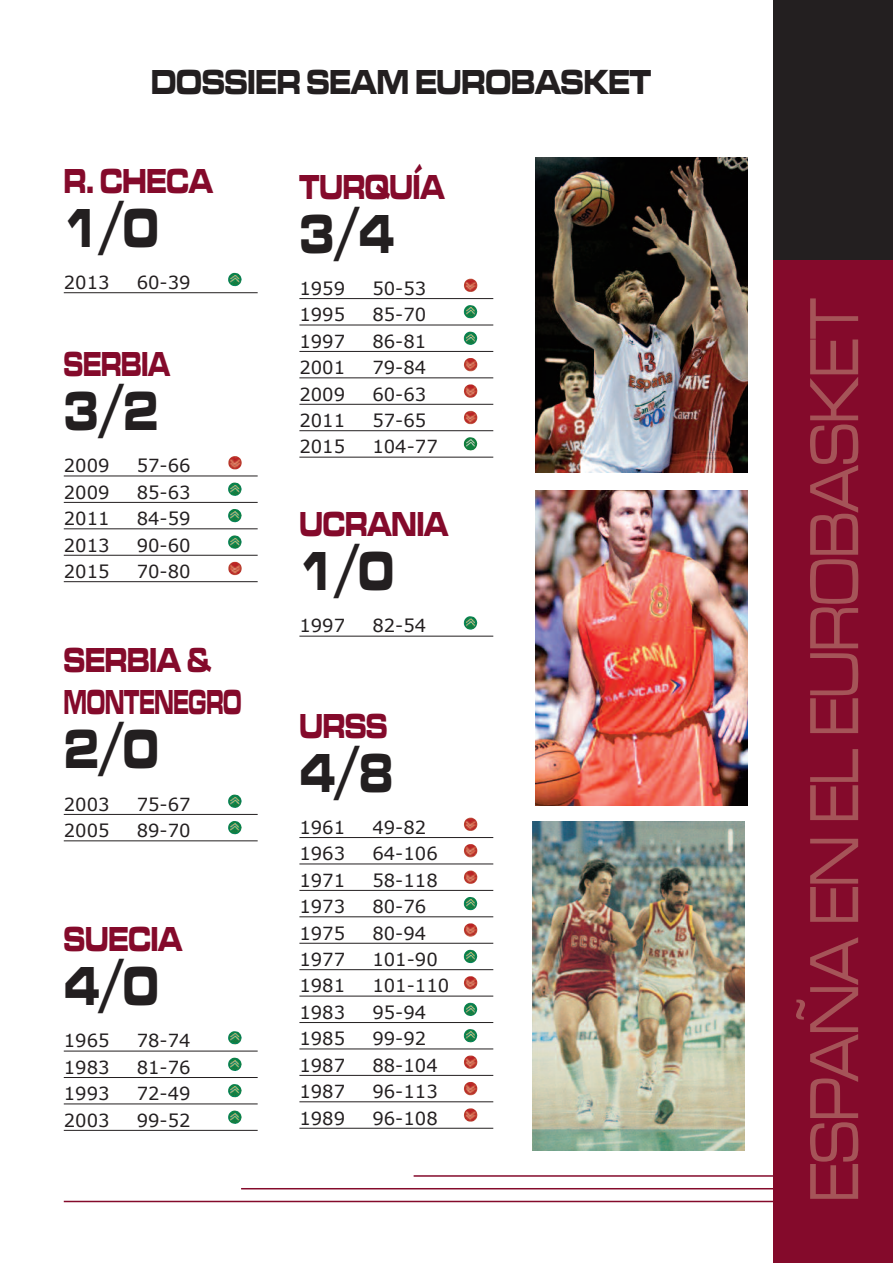
<style>
.page{position:relative;width:893px;height:1263px;background:#fff}
.page>*{position:absolute;margin:0;border:0;box-sizing:border-box;transform-origin:0 0}
.t1{font:72px "Microgramma D Medi Exte";color:#a55458;scale:.74 1}
.t2{font:57px "Microgramma D Bold Exte";color:#231f20;scale:.68 1}
.t3{font:36px/42px "Microgramma D Bold Exte";color:#840a2b;scale:.68 1}
.t4{font:36px "Microgramma D Bold Exte";color:#231f20;scale:.73 1}
.t5{font:36px "Microgramma D Bold Exte";color:#840a2b;scale:.62 1}
.t6{font:18px "Verdana";color:#231f20}
</style>
<div class="page">
<div style="left:773px;top:0;width:120px;height:1263px;background:#231f20"></div>
<div style="left:773px;top:260px;width:120px;height:1003px;background:#840a2b"></div>
<hr style="left:64px;top:1201px;width:723px;height:1px;background:#840a2b">
<hr style="left:241px;top:1188px;width:546px;height:1px;background:#840a2b">
<hr style="left:414px;top:1175px;width:373px;height:2px;background:#840a2b">
<img style="left:535px;top:157px;width:213px;height:316px">
<img style="left:535px;top:490px;width:213px;height:316px">
<img style="left:533px;top:822px;width:211px;height:329px">
<hr style="left:64px;top:476px;width:194px;height:1px;background:#231f20">
<hr style="left:64px;top:502px;width:194px;height:1px;background:#231f20">
<hr style="left:64px;top:529px;width:194px;height:1px;background:#231f20">
<hr style="left:64px;top:555px;width:194px;height:1px;background:#231f20">
<hr style="left:64px;top:581px;width:194px;height:1px;background:#231f20">
<img style="left:228px;top:482px;width:14px;height:14px">
<img style="left:228px;top:509px;width:14px;height:13px">
<img style="left:228px;top:535px;width:14px;height:14px">
<img style="left:228px;top:456px;width:14px;height:13px">
<img style="left:228px;top:562px;width:14px;height:13px">
<hr style="left:299px;top:298px;width:194px;height:1px;background:#231f20">
<hr style="left:299px;top:325px;width:194px;height:1px;background:#231f20">
<hr style="left:299px;top:351px;width:194px;height:1px;background:#231f20">
<hr style="left:299px;top:378px;width:194px;height:1px;background:#231f20">
<hr style="left:299px;top:404px;width:194px;height:1px;background:#231f20">
<hr style="left:299px;top:430px;width:194px;height:1px;background:#231f20">
<hr style="left:299px;top:457px;width:194px;height:1px;background:#231f20">
<img style="left:463px;top:305px;width:14px;height:14px">
<img style="left:463px;top:332px;width:14px;height:13px">
<img style="left:463px;top:437px;width:14px;height:14px">
<svg style="left:464px;top:411px;width:13px;height:13px"></svg>
<img style="left:464px;top:384px;width:13px;height:14px">
<svg style="left:464px;top:358px;width:13px;height:13px"></svg>
<svg style="left:464px;top:279px;width:13px;height:13px"></svg>
<hr style="left:299px;top:636px;width:194px;height:1px;background:#231f20">
<img style="left:463px;top:616px;width:14px;height:14px">
<hr style="left:299px;top:837px;width:194px;height:1px;background:#231f20">
<hr style="left:299px;top:864px;width:194px;height:1px;background:#231f20">
<hr style="left:299px;top:890px;width:194px;height:1px;background:#231f20">
<hr style="left:299px;top:916px;width:194px;height:1px;background:#231f20">
<hr style="left:299px;top:943px;width:194px;height:1px;background:#231f20">
<hr style="left:299px;top:969px;width:194px;height:1px;background:#231f20">
<hr style="left:299px;top:996px;width:194px;height:1px;background:#231f20">
<hr style="left:299px;top:1022px;width:194px;height:1px;background:#231f20">
<hr style="left:299px;top:1049px;width:194px;height:1px;background:#231f20">
<hr style="left:299px;top:1075px;width:194px;height:1px;background:#231f20">
<hr style="left:299px;top:1101px;width:194px;height:1px;background:#231f20">
<hr style="left:299px;top:1128px;width:194px;height:1px;background:#231f20">
<img style="left:463px;top:897px;width:14px;height:13px">
<img style="left:463px;top:950px;width:14px;height:13px">
<img style="left:463px;top:1003px;width:14px;height:13px">
<img style="left:463px;top:1029px;width:14px;height:14px">
<svg style="left:464px;top:818px;width:13px;height:13px"></svg>
<svg style="left:464px;top:844px;width:13px;height:13px"></svg>
<img style="left:464px;top:870px;width:13px;height:14px">
<img style="left:464px;top:923px;width:13px;height:14px">
<svg style="left:464px;top:976px;width:13px;height:13px"></svg>
<img style="left:464px;top:1055px;width:13px;height:14px">
<svg style="left:464px;top:1082px;width:13px;height:13px"></svg>
<img style="left:464px;top:1108px;width:13px;height:14px">
<hr style="left:64px;top:814px;width:194px;height:1px;background:#231f20">
<hr style="left:64px;top:840px;width:194px;height:1px;background:#231f20">
<img style="left:228px;top:794px;width:14px;height:14px">
<img style="left:228px;top:821px;width:14px;height:13px">
<hr style="left:64px;top:1051px;width:194px;height:1px;background:#231f20">
<hr style="left:64px;top:1077px;width:194px;height:1px;background:#231f20">
<hr style="left:64px;top:1104px;width:194px;height:1px;background:#231f20">
<hr style="left:64px;top:1130px;width:194px;height:1px;background:#231f20">
<img style="left:228px;top:1031px;width:14px;height:14px">
<img style="left:228px;top:1057px;width:14px;height:14px">
<img style="left:228px;top:1084px;width:14px;height:14px">
<img style="left:228px;top:1110px;width:14px;height:14px">
<hr style="left:64px;top:292px;width:194px;height:1px;background:#231f20">
<img style="left:228px;top:273px;width:14px;height:13px">
<h3 class="t4" style="left:151px;top:61px;width:686px">DOSSIER SEAM EUROBASKET</h3>
<h3 class="t3" style="left:64px;top:159px;width:221px">R. CHECA</h3>
<h2 class="t2" style="left:64px;top:194px;width:140px">1/0</h2>
<p class="t6" style="left:64px;top:271px;width:47px">2013</p>
<p class="t6" style="left:137px;top:271px;width:55px">60-39</p>
<h3 class="t5" style="left:64px;top:342px;width:173px">SERBIA</h3>
<h2 class="t2" style="left:64px;top:377px;width:140px">3/2</h2>
<p class="t6" style="left:64px;top:454px;width:47px">2009</p>
<p class="t6" style="left:137px;top:454px;width:55px">57-66</p>
<p class="t6" style="left:64px;top:481px;width:47px">2009</p>
<p class="t6" style="left:137px;top:481px;width:55px">85-63</p>
<p class="t6" style="left:64px;top:507px;width:47px">2011</p>
<p class="t6" style="left:137px;top:507px;width:55px">84-59</p>
<p class="t6" style="left:64px;top:533px;width:47px">2013</p>
<p class="t6" style="left:137px;top:533px;width:55px">90-60</p>
<p class="t6" style="left:64px;top:560px;width:47px">2015</p>
<p class="t6" style="left:137px;top:560px;width:55px">70-80</p>
<h3 class="t3" style="left:64px;top:639px;width:263px">SERBIA &amp;<br>MONTENEGRO</h3>
<h2 class="t2" style="left:64px;top:715px;width:140px">2/0</h2>
<p class="t6" style="left:64px;top:793px;width:47px">2003</p>
<p class="t6" style="left:137px;top:793px;width:55px">75-67</p>
<p class="t6" style="left:64px;top:819px;width:47px">2005</p>
<p class="t6" style="left:137px;top:819px;width:55px">89-70</p>
<h3 class="t3" style="left:64px;top:918px;width:176px">SUECIA</h3>
<h2 class="t2" style="left:64px;top:952px;width:140px">4/0</h2>
<p class="t6" style="left:64px;top:1029px;width:47px">1965</p>
<p class="t6" style="left:137px;top:1029px;width:55px">78-74</p>
<p class="t6" style="left:64px;top:1056px;width:47px">1983</p>
<p class="t6" style="left:137px;top:1056px;width:55px">81-76</p>
<p class="t6" style="left:64px;top:1082px;width:47px">1993</p>
<p class="t6" style="left:137px;top:1082px;width:55px">72-49</p>
<p class="t6" style="left:64px;top:1108px;width:47px">2003</p>
<p class="t6" style="left:137px;top:1108px;width:55px">99-52</p>
<h3 class="t3" style="left:299px;top:165px;width:215px">TURQUÍA</h3>
<h2 class="t2" style="left:299px;top:200px;width:140px">3/4</h2>
<p class="t6" style="left:299px;top:277px;width:47px">1959</p>
<p class="t6" style="left:372px;top:277px;width:55px">50-53</p>
<p class="t6" style="left:299px;top:303px;width:47px">1995</p>
<p class="t6" style="left:372px;top:303px;width:55px">85-70</p>
<p class="t6" style="left:299px;top:330px;width:47px">1997</p>
<p class="t6" style="left:372px;top:330px;width:55px">86-81</p>
<p class="t6" style="left:299px;top:356px;width:47px">2001</p>
<p class="t6" style="left:372px;top:356px;width:55px">79-84</p>
<p class="t6" style="left:299px;top:382px;width:47px">2009</p>
<p class="t6" style="left:372px;top:382px;width:55px">60-63</p>
<p class="t6" style="left:299px;top:409px;width:47px">2011</p>
<p class="t6" style="left:372px;top:409px;width:55px">57-65</p>
<p class="t6" style="left:299px;top:435px;width:47px">2015</p>
<p class="t6" style="left:372px;top:435px;width:67px">104-77</p>
<h3 class="t3" style="left:299px;top:503px;width:221px">UCRANIA</h3>
<h2 class="t2" style="left:299px;top:537px;width:140px">1/0</h2>
<p class="t6" style="left:299px;top:614px;width:47px">1997</p>
<p class="t6" style="left:372px;top:614px;width:55px">82-54</p>
<h3 class="t3" style="left:299px;top:704px;width:131px">URSS</h3>
<h2 class="t2" style="left:299px;top:738px;width:140px">4/8</h2>
<p class="t6" style="left:299px;top:816px;width:47px">1961</p>
<p class="t6" style="left:372px;top:816px;width:55px">49-82</p>
<p class="t6" style="left:299px;top:842px;width:47px">1963</p>
<p class="t6" style="left:372px;top:842px;width:67px">64-106</p>
<p class="t6" style="left:299px;top:868px;width:47px">1971</p>
<p class="t6" style="left:372px;top:868px;width:67px">58-118</p>
<p class="t6" style="left:299px;top:895px;width:47px">1973</p>
<p class="t6" style="left:372px;top:895px;width:55px">80-76</p>
<p class="t6" style="left:299px;top:921px;width:47px">1975</p>
<p class="t6" style="left:372px;top:921px;width:55px">80-94</p>
<p class="t6" style="left:299px;top:948px;width:47px">1977</p>
<p class="t6" style="left:372px;top:948px;width:67px">101-90</p>
<p class="t6" style="left:299px;top:974px;width:47px">1981</p>
<p class="t6" style="left:372px;top:974px;width:78px">101-110</p>
<p class="t6" style="left:299px;top:1001px;width:47px">1983</p>
<p class="t6" style="left:372px;top:1001px;width:55px">95-94</p>
<p class="t6" style="left:299px;top:1027px;width:47px">1985</p>
<p class="t6" style="left:372px;top:1027px;width:55px">99-92</p>
<p class="t6" style="left:299px;top:1053px;width:47px">1987</p>
<p class="t6" style="left:372px;top:1053px;width:67px">88-104</p>
<p class="t6" style="left:299px;top:1080px;width:47px">1987</p>
<p class="t6" style="left:372px;top:1080px;width:67px">96-113</p>
<p class="t6" style="left:299px;top:1106px;width:47px">1989</p>
<p class="t6" style="left:372px;top:1106px;width:67px">96-108</p>
<h1 class="t1" style="left:791px;top:1201px;width:1222px;rotate:-90deg">ESPAÑA EN EL EUROBASKET</h1>
</div>
